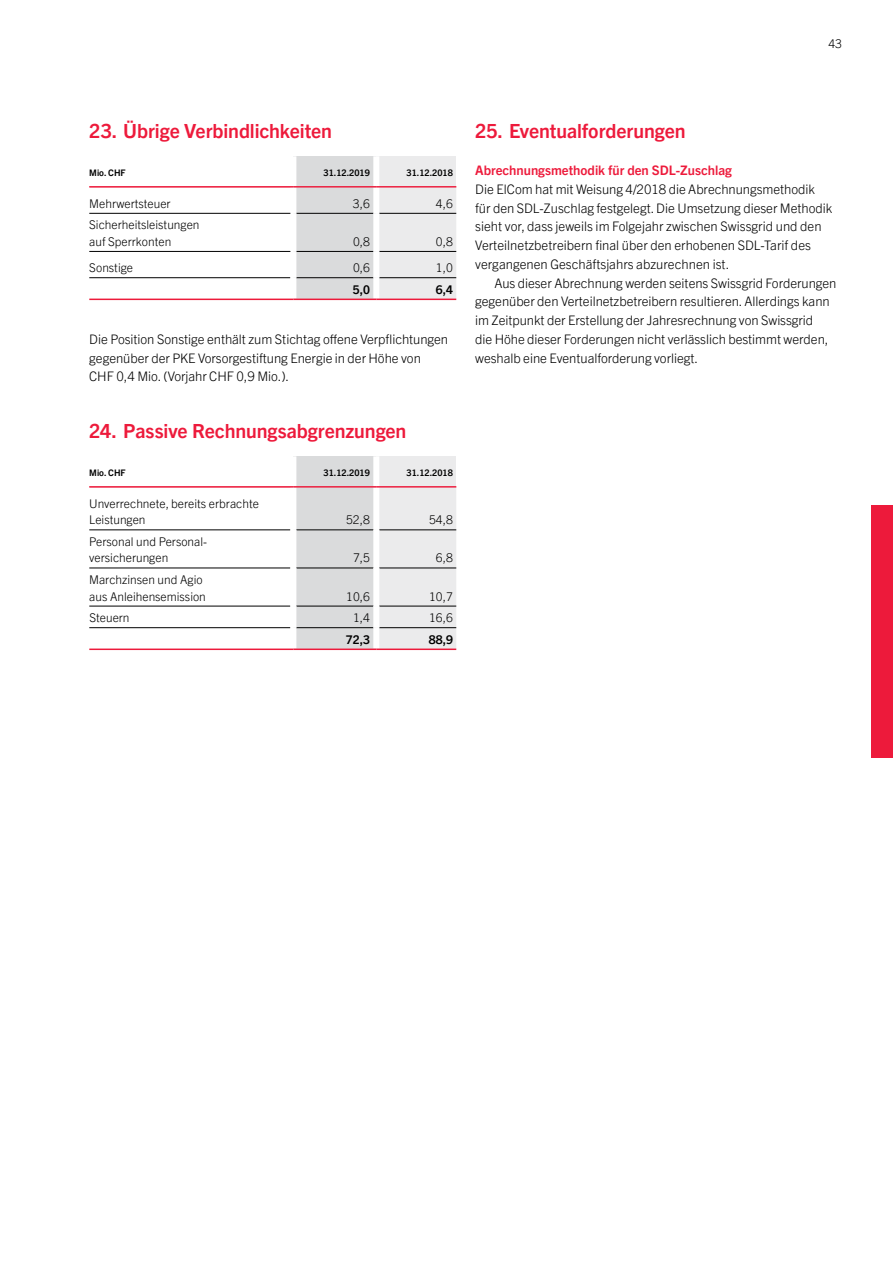
<style>
.page{position:relative;width:893px;height:1263px;background:#fff}
.page>*{position:absolute;margin:0;border:0;box-sizing:border-box;transform-origin:0 0}
.t1{font:700 19.5px "Trade Gothic Next LT Pro";letter-spacing:-.005em;color:#ed1a3b}
.t2{font:300 13.2px/18.8px "Trade Gothic Next LT Pro";letter-spacing:-.005em;color:#000}
.t3{font:700 13.2px "Trade Gothic Next LT Pro";color:#ed1a3b}
.t4{font:300 12px/16.5px "Trade Gothic Next LT Pro";color:#000}
.t5{font:700 12px "Trade Gothic Next LT Pro";color:#000}
.t6{font:700 9px "Trade Gothic Next LT Pro";color:#000}
</style>
<div class="page">
<div style="left:293px;top:156px;width:83px;height:31px;background:#dadbdc"></div>
<div style="left:376px;top:156px;width:80px;height:31px;background:#ebebec"></div>
<div style="left:290px;top:156px;width:6px;height:30px;background:#fff"></div>
<div style="left:373px;top:156px;width:6px;height:30px;background:#fff"></div>
<hr style="left:293px;top:186px;width:83px;height:1px;background:#ed1a3b">
<hr style="left:376px;top:186px;width:80px;height:1px;background:#ed1a3b">
<hr style="left:89px;top:186px;width:204px;height:1px;background:#ed1a3b">
<svg style="left:296px;top:188px;width:160px;height:111px;background:#e1e1e2"></svg>
<div style="left:373px;top:187px;width:6px;height:26px;background:#fff"></div>
<hr style="left:89px;top:277px;width:201px;height:1px;background:#000">
<hr style="left:296px;top:213px;width:77px;height:1px;background:#000">
<hr style="left:379px;top:213px;width:77px;height:1px;background:#000">
<div style="left:373px;top:213px;width:6px;height:38px;background:#fff"></div>
<hr style="left:89px;top:187px;width:204px;height:1px;background:#ed1a3b">
<hr style="left:293px;top:187px;width:83px;height:1px;background:#ed1a3b">
<hr style="left:376px;top:187px;width:80px;height:1px;background:#ed1a3b">
<div style="left:373px;top:278px;width:6px;height:21px;background:#fff"></div>
<hr style="left:296px;top:251px;width:77px;height:1px;background:#000">
<hr style="left:296px;top:277px;width:77px;height:1px;background:#000">
<hr style="left:379px;top:251px;width:77px;height:1px;background:#000">
<hr style="left:379px;top:277px;width:77px;height:1px;background:#000">
<div style="left:373px;top:251px;width:6px;height:27px;background:#fff"></div>
<hr style="left:89px;top:213px;width:201px;height:1px;background:#000">
<hr style="left:89px;top:251px;width:201px;height:1px;background:#000">
<hr style="left:89px;top:299px;width:204px;height:1px;background:#ed1a3b">
<hr style="left:293px;top:299px;width:83px;height:1px;background:#ed1a3b">
<hr style="left:376px;top:299px;width:80px;height:1px;background:#ed1a3b">
<div style="left:293px;top:456px;width:83px;height:31px;background:#dadbdc"></div>
<div style="left:376px;top:456px;width:80px;height:31px;background:#ebebec"></div>
<div style="left:290px;top:456px;width:6px;height:30px;background:#fff"></div>
<div style="left:373px;top:456px;width:6px;height:30px;background:#fff"></div>
<hr style="left:293px;top:486px;width:83px;height:1px;background:#ed1a3b">
<hr style="left:376px;top:486px;width:80px;height:1px;background:#ed1a3b">
<hr style="left:89px;top:486px;width:204px;height:1px;background:#ed1a3b">
<svg style="left:296px;top:488px;width:160px;height:160px;background:#dfe0e1"></svg>
<hr style="left:89px;top:568px;width:201px;height:1px;background:#000">
<hr style="left:89px;top:530px;width:201px;height:1px;background:#000">
<div style="left:373px;top:487px;width:6px;height:43px;background:#fff"></div>
<hr style="left:296px;top:530px;width:77px;height:1px;background:#000">
<hr style="left:89px;top:606px;width:201px;height:1px;background:#000">
<hr style="left:89px;top:627px;width:201px;height:1px;background:#000">
<hr style="left:379px;top:530px;width:77px;height:1px;background:#000">
<div style="left:373px;top:530px;width:6px;height:38px;background:#fff"></div>
<hr style="left:296px;top:568px;width:77px;height:1px;background:#000">
<hr style="left:379px;top:568px;width:77px;height:1px;background:#000">
<div style="left:373px;top:568px;width:6px;height:38px;background:#fff"></div>
<hr style="left:89px;top:487px;width:204px;height:1px;background:#ed1a3b">
<hr style="left:293px;top:487px;width:83px;height:1px;background:#ed1a3b">
<hr style="left:376px;top:487px;width:80px;height:1px;background:#ed1a3b">
<div style="left:373px;top:628px;width:6px;height:20px;background:#fff"></div>
<hr style="left:296px;top:606px;width:77px;height:1px;background:#000">
<hr style="left:296px;top:627px;width:77px;height:1px;background:#000">
<hr style="left:379px;top:606px;width:77px;height:1px;background:#000">
<hr style="left:379px;top:627px;width:77px;height:1px;background:#000">
<div style="left:373px;top:606px;width:6px;height:22px;background:#fff"></div>
<hr style="left:89px;top:648px;width:204px;height:2px;background:#ed1a3b">
<hr style="left:293px;top:648px;width:83px;height:2px;background:#ed1a3b">
<hr style="left:376px;top:648px;width:80px;height:2px;background:#ed1a3b">
<div style="left:872px;top:505px;width:21px;height:253px;background:#ed1a3b"></div>
<p class="t4" style="left:828px;top:34px;width:15px">43</p>
<h1 class="t1" style="left:89px;top:117px;width:244px">23. Übrige Verbindlichkeiten</h1>
<p class="t6" style="left:89px;top:166px;width:38px">Mio. CHF</p>
<p class="t6" style="left:324px;top:166px;width:48px">31.12.2019</p>
<p class="t6" style="left:406px;top:166px;width:48px">31.12.2018</p>
<p class="t4" style="left:89px;top:194px;width:83px">Mehrwertsteuer</p>
<p class="t4" style="left:353px;top:194px;width:18px">3,6</p>
<p class="t4" style="left:436px;top:194px;width:18px">4,6</p>
<p class="t4" style="left:89px;top:216px;width:112px">Sicherheitsleistungen auf Sperrkonten</p>
<p class="t4" style="left:353px;top:232px;width:18px">0,8</p>
<p class="t4" style="left:436px;top:232px;width:18px">0,8</p>
<p class="t4" style="left:89px;top:259px;width:45px">Sonstige</p>
<p class="t4" style="left:353px;top:259px;width:18px">0,6</p>
<p class="t4" style="left:436px;top:259px;width:18px">1,0</p>
<p class="t5" style="left:353px;top:281px;width:19px">5,0</p>
<p class="t5" style="left:436px;top:281px;width:19px">6,4</p>
<p class="t2" style="left:89px;top:329px;width:360px">Die Position Sonstige enthält zum Stichtag offene Verpflichtungen gegenüber der PKE Vorsorgestiftung Energie in der Höhe von<br>CHF 0,4 Mio. (Vorjahr CHF 0,9 Mio.).</p>
<h1 class="t1" style="left:89px;top:417px;width:319px">24. Passive Rechnungsabgrenzungen</h1>
<p class="t6" style="left:89px;top:466px;width:38px">Mio. CHF</p>
<p class="t6" style="left:324px;top:466px;width:48px">31.12.2019</p>
<p class="t6" style="left:406px;top:466px;width:48px">31.12.2018</p>
<p class="t4" style="left:89px;top:494px;width:171px">Unverrechnete, bereits erbrachte<br>Leistungen</p>
<p class="t4" style="left:346px;top:511px;width:25px">52,8</p>
<p class="t4" style="left:429px;top:511px;width:25px">54,8</p>
<p class="t4" style="left:89px;top:532px;width:119px">Personal und Personal&shy;versicherungen</p>
<p class="t4" style="left:89px;top:571px;width:118px">Marchzinsen und Agio aus Anleihensemission</p>
<p class="t4" style="left:353px;top:549px;width:18px">7,5</p>
<p class="t4" style="left:436px;top:549px;width:18px">6,8</p>
<p class="t4" style="left:346px;top:587px;width:25px">10,6</p>
<p class="t4" style="left:429px;top:587px;width:25px">10,7</p>
<p class="t4" style="left:89px;top:609px;width:42px">Steuern</p>
<p class="t4" style="left:353px;top:609px;width:18px">1,4</p>
<p class="t4" style="left:429px;top:609px;width:25px">16,6</p>
<p class="t5" style="left:346px;top:631px;width:26px">72,3</p>
<p class="t5" style="left:429px;top:631px;width:26px">88,9</p>
<h1 class="t1" style="left:475px;top:117px;width:212px">25. Eventualforderungen</h1>
<p class="t3" style="left:475px;top:161px;width:258px">Abrechnungsmethodik für den SDL-Zuschlag</p>
<p class="t2" style="left:475px;top:179px;width:359px">Die ElCom hat mit Weisung 4/2018 die Abrechnungsmethodik für den SDL-Zuschlag festgelegt. Die Umsetzung dieser Methodik sieht vor, dass jeweils im Folgejahr zwischen Swissgrid und den Verteilnetzbetreibern final über den erhobenen SDL-Tarif des vergangenen Geschäftsjahrs abzurechnen ist.</p>
<p class="t2" style="left:475px;top:273px;width:363px;text-indent:19px">Aus dieser Abrechnung werden seitens Swissgrid Forderungen gegenüber den Verteilnetzbetreibern resultieren. Allerdings kann im Zeitpunkt der Erstellung der Jahresrechnung von Swissgrid<br>die Höhe dieser Forderungen nicht verlässlich bestimmt werden, weshalb eine Eventualforderung vorliegt.</p>
</div>
